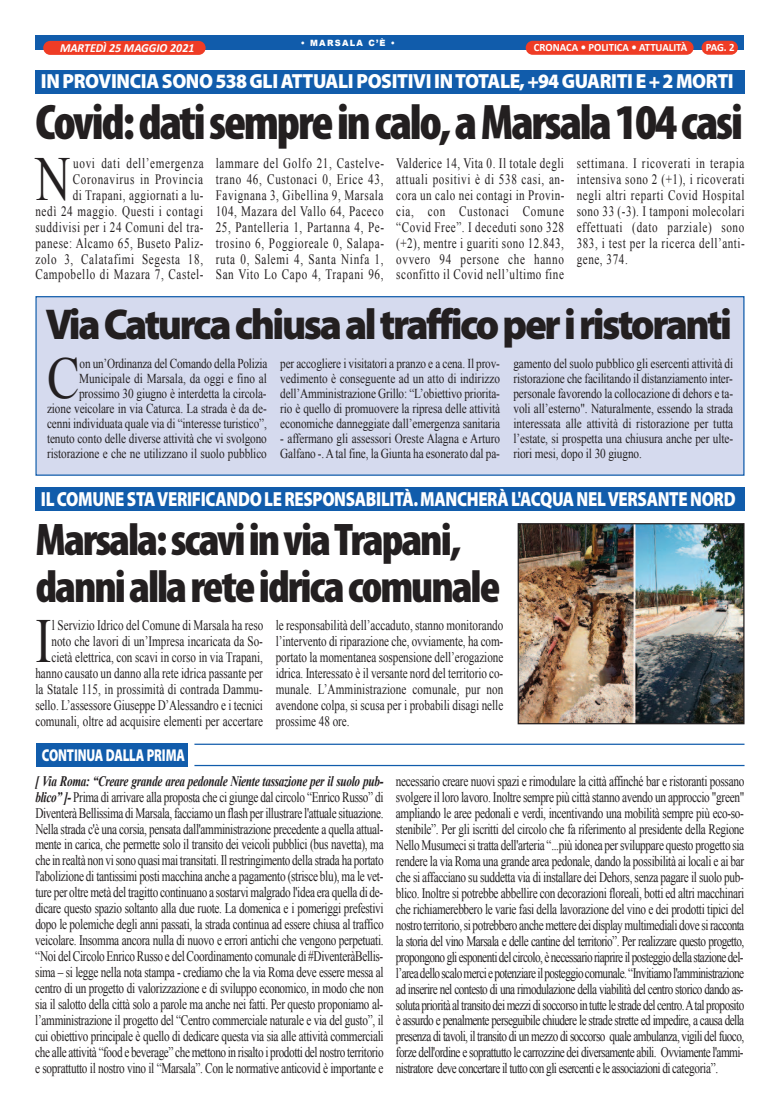
<style>
.page{position:relative;width:780px;height:1113px;background:#fff}
.page>*{position:absolute;margin:0;border:0;box-sizing:border-box;transform-origin:0 0}
.t1{font:62.62px "Times New Roman";color:#231f20;scale:.77 1}
.t2{font:59px "Times New Roman";color:#231f20;scale:.83 1}
.t3{font:900 condensed 50.25px "Myriad Pro";letter-spacing:-.045em;color:#231f20}
.t4{font:900 condensed 45.88px/46.6px "Myriad Pro";letter-spacing:-.045em;color:#231f20}
.t5{font:900 43.38px "Myriad Pro";letter-spacing:-.065em;color:#231f20;scale:.94 1}
.t6{font:900 20.5px "Myriad Pro";letter-spacing:-.02em;color:#fff;scale:.82 1}
.t7{font:900 20.5px "Myriad Pro";letter-spacing:-.02em;color:#fff;scale:.94 1}
.t8{font:900 17.25px "Myriad Pro";letter-spacing:-.01em;color:#fff;scale:.74 1}
.t9{font:14.5px/16px "Times New Roman";letter-spacing:-.03em;color:#231f20;text-align:justify;scale:.77 1}
.t10{font:14.38px/16px "Times New Roman";letter-spacing:.015em;color:#231f20;text-align:justify;scale:.77 1}
.t11{font:14.38px/16px "Times New Roman";letter-spacing:.055em;color:#231f20;text-align:right;scale:.77 1}
.t12{font:13.62px/15px "Times New Roman";letter-spacing:-.01em;color:#231f20;text-align:justify;scale:.83 1}
.t13{font:italic 700 12.38px "Calibri";color:#fff;scale:.96 1}
.t14{font:700 11.12px "Calibri";color:#fff;scale:.96 1}
.t15{font:900 8.62px "Arial";letter-spacing:.15em;color:#fff;scale:.96 1}
.s1{font-weight:700;font-style:italic}
</style>
<div class="page">
<div style="left:35px;top:35px;width:708px;height:14px;background:#115cab"></div>
<div style="left:701px;top:41px;width:36px;height:14px;background:#ef3c25;border-radius:7px"></div>
<div style="left:525px;top:41px;width:168px;height:14px;background:#ef3c25;border-radius:7px"></div>
<div style="left:43px;top:41px;width:163px;height:14px;background:#ef3c25;border-radius:7px"></div>
<div style="left:35px;top:70px;width:709px;height:24px;background:#115cab"></div>
<div style="left:37px;top:297px;width:706px;height:177px;background:#d5daee"></div>
<div style="left:35px;top:296px;width:709px;height:180px;border:1px solid #115cab"></div>
<hr style="left:194px;top:743px;width:550px;height:2px;background:#115cab">
<hr style="left:194px;top:765px;width:550px;height:1px;background:#115cab">
<div style="left:36px;top:743px;width:152px;height:24px;background:#115cab"></div>
<div style="left:35px;top:487px;width:709px;height:24px;background:#115cab"></div>
<img style="left:519px;top:525px;width:223px;height:197px">
<div style="left:517px;top:523px;width:227px;height:201px;border:1px solid #231f20"></div>
<p class="t15" style="left:301px;top:37px;width:100px">• MARSALA C’È •</p>
<h3 class="t7" style="left:41px;top:74px;width:738px">IN PROVINCIA SONO538GLI ATTUALI POSITIVI INTOTALE,+94GUARITI E+2MORTI</h3>
<h3 class="t3" style="left:35px;top:105px;width:709px">Covid:datisempreincalo,aMarsala104casi</h3>
<h1 class="t1" style="left:35px;top:144px;width:47px">N</h1>
<p class="t13" style="left:60px;top:42px;width:141px">MARTEDÌ 25 MAGGIO 2021</p>
<p class="t14" style="left:534px;top:43px;width:161px">CRONACA • POLITICA • ATTUALITÀ</p>
<p class="t14" style="left:705px;top:43px;width:32px">PAG. 2</p>
<p class="t11" style="left:35px;top:155px;width:220px">uovi dati dell’emergenza<br>Coronavirus in Provincia<br>di Trapani, aggiornati a lu-<br>nedì 24 maggio. Questi i contagi suddivisi per i 24 Comuni del tra&shy;panese: Alcamo 65, Buseto Paliz&shy;zolo 3, Calatafimi Segesta 18,<br>Campobello di Mazara 7, Castel-</p>
<p class="t10" style="left:216px;top:155px;width:220px">lammare del Golfo 21, Castelve&shy;trano 46, Custonaci 0, Erice 43, Favignana 3, Gibellina 9, Marsala 104, Mazara del Vallo 64, Paceco 25, Pantelleria 1, Partanna 4, Pe&shy;trosino 6, Poggioreale 0, Salapa&shy;ruta 0, Salemi 4, Santa Ninfa 1, San Vito Lo Capo 4, Trapani 96,</p>
<p class="t10" style="left:396px;top:155px;width:220px">Valderice 14, Vita 0. Il totale degli attuali positivi è di 538 casi, an&shy;cora un calo nei contagi in Provin&shy;cia, con Custonaci Comune “Covid Free”. I deceduti sono 328 (+2), mentre i guariti sono 12.843, ovvero 94 persone che hanno sconfitto il Covid nell’ultimo fine</p>
<p class="t10" style="left:576px;top:155px;width:220px">settimana. I ricoverati in terapia intensiva sono 2 (+1), i ricoverati negli altri reparti Covid Hospital sono 33 (-3). I tamponi molecolari effettuati (dato parziale) sono 383, i test per la ricerca dell’anti&shy;gene, 374.</p>
<h3 class="t5" style="left:45px;top:308px;width:732px">VIACATURCACHIUSAALTRAFFICOPERIRISTORANTI</h3>
<h2 class="t2" style="left:47px;top:345px;width:41px">C</h2>
<p class="t12" style="left:47px;top:355px;width:267px;text-align:right">on un’Ordinanza del Comando della Polizia Municipale di Marsala, da oggi e fino al prossimo 30 giugno è interdetta la circola-<br>zione veicolare in via Caturca. La strada è da de&shy;cenni individuata quale via di “interesse turistico”, tenuto conto delle diverse attività che vi svolgono ristorazione e che ne utilizzano il suolo pubblico</p>
<p class="t12" style="left:280px;top:355px;width:266px">per accogliere i visitatori a pranzo e a cena. Il prov&shy;vedimento è conseguente ad un atto di indirizzo dell’Amministrazione Grillo: “L’obiettivo priorita&shy;rio è quello di promuovere la ripresa delle attività economiche danneggiate dall’emergenza sanitaria</p>
<p class="t12" style="left:280px;top:431px;width:266px">- affermano gli assessori Oreste Alagna e Arturo<br>Galfano -.Atal fine, la Giunta ha esonerato dal pa-</p>
<p class="t12" style="left:513px;top:355px;width:266px">gamento del suolo pubblico gli esercenti attività di ristorazione che facilitando il distanziamento inter&shy;personale favorendo la collocazione di dehors e ta&shy;voli all’esterno". Naturalmente, essendo la strada interessata alle attività di ristorazione per tutta l’estate, si prospetta una chiusura anche per ulte&shy;riori mesi, dopo il 30 giugno.</p>
<h3 class="t6" style="left:41px;top:491px;width:848px">IL COMUNE STAVERIFICANDO LE RESPONSABILITÀ.MANCHERÀ L'ACQUA NELVERSANTE NORD</h3>
<h3 class="t4" style="left:35px;top:521px;width:466px">Marsala:scaviinviaTrapani, danniallareteidricacomunale</h3>
<h1 class="t1" style="left:35px;top:606px;width:22px">I</h1>
<p class="t10" style="left:35px;top:617px;width:298px;text-align:right">l Servizio Idrico del Comune di Marsala ha reso noto che lavori di un’Impresa incaricata da So&shy;cietà elettrica, con scavi in corso in via Trapani, hanno causato un danno alla rete idrica passante per la Statale 115, in prossimità di contrada Dammu&shy;sello. L’assessore Giuseppe D’Alessandro e i tecnici comunali, oltre ad acquisire elementi per accertare</p>
<p class="t10" style="left:276px;top:617px;width:297px">le responsabilità dell’accaduto, stanno monitorando l’intervento di riparazione che, ovviamente, ha com&shy;portato la momentanea sospensione dell’erogazione idrica. Interessato è il versante nord del territorio co&shy;munale. L’Amministrazione comunale, pur non avendone colpa, si scusa per i probabili disagi nelle prossime 48 ore.</p>
<p class="t8" style="left:42px;top:748px;width:195px">CONTINUA DALLA PRIMA</p>
<p class="t9" style="left:35px;top:772px;width:454px"><span class="s1">[ Via Roma: “Creare grande area pedonale Niente tassazione per il suolo pub&shy;blico” ]-</span> Prima di arrivare alla proposta che ci giunge dal circolo “Enrico Russo” di Diventerà Bellissima di Marsala, facciamo un flash per illustrare l'attuale situazione.<br>Nella strada c'è una corsia, pensata dall'amministrazione precedente a quella attual&shy;mente in carica, che permette solo il transito dei veicoli pubblici (bus navetta), ma che in realtà non vi sono quasi mai transitati. Il restringimento della strada ha portato l'abolizione di tantissimi posti macchina anche a pagamento (strisce blu), ma le vet&shy;ture per oltre metà del tragitto continuano a sostarvi malgrado l'idea era quella di de&shy;dicare questo spazio soltanto alla due ruote. La domenica e i pomeriggi prefestivi dopo le polemiche degli anni passati, la strada continua ad essere chiusa al traffico veicolare. Insomma ancora nulla di nuovo e errori antichi che vengono perpetuati. “Noi del Circolo Enrico Russo e del Coordinamento comunale di #DiventeràBellis&shy;sima – si legge nella nota stampa - crediamo che la via Roma deve essere messa al centro di un progetto di valorizzazione e di sviluppo economico, in modo che non sia il salotto della città solo a parole ma anche nei fatti. Per questo proponiamo al&shy;l’amministrazione il progetto del “Centro commerciale naturale e via del gusto”, il cui obiettivo principale è quello di dedicare questa via sia alle attività commerciali che alle attività “food e beverage” che mettono in risalto i prodotti del nostro territorio e soprattutto il nostro vino il “Marsala”. Con le normative anticovid è importante e</p>
<p class="t9" style="left:396px;top:773px;width:454px">necessario creare nuovi spazi e rimodulare la città affinché bar e ristoranti possano svolgere il loro lavoro. Inoltre sempre più città stanno avendo un approccio "green" ampliando le aree pedonali e verdi, incentivando una mobilità sempre più eco-so&shy;stenibile”. Per gli iscritti del circolo che fa riferimento al presidente della Regione Nello Musumeci si tratta dell'arteria “...più idonea per sviluppare questo progetto sia rendere la via Roma una grande area pedonale, dando la possibilità ai locali e ai bar che si affacciano su suddetta via di installare dei Dehors, senza pagare il suolo pub&shy;blico. Inoltre si potrebbe abbellire con decorazioni floreali, botti ed altri macchinari che richiamerebbero le varie fasi della lavorazione del vino e dei prodotti tipici del nostro territorio, si potrebbero anche mettere dei display multimediali dove si racconta la storia del vino Marsala e delle cantine del territorio”. Per realizzare questo progetto, propongono gli esponenti del circolo, è necessario riaprire il posteggio della stazione del&shy;l’area dello scalo merci e potenziare il posteggio comunale. “Invitiamo l'amministrazione ad inserire nel contesto di una rimodulazione della viabilità del centro storico dando as&shy;soluta priorità al transito dei mezzi di soccorso in tutte le strade del centro.Atal proposito è assurdo e penalmente perseguibile chiudere le strade strette ed impedire, a causa della presenza di tavoli, il transito di un mezzo di soccorso quale ambulanza, vigili del fuoco, forze dell'ordine e soprattutto le carrozzine dei diversamente abili. Ovviamente l'ammi&shy;nistratore deve concertare il tutto con gli esercenti e le associazioni di categoria”.</p>
</div>
